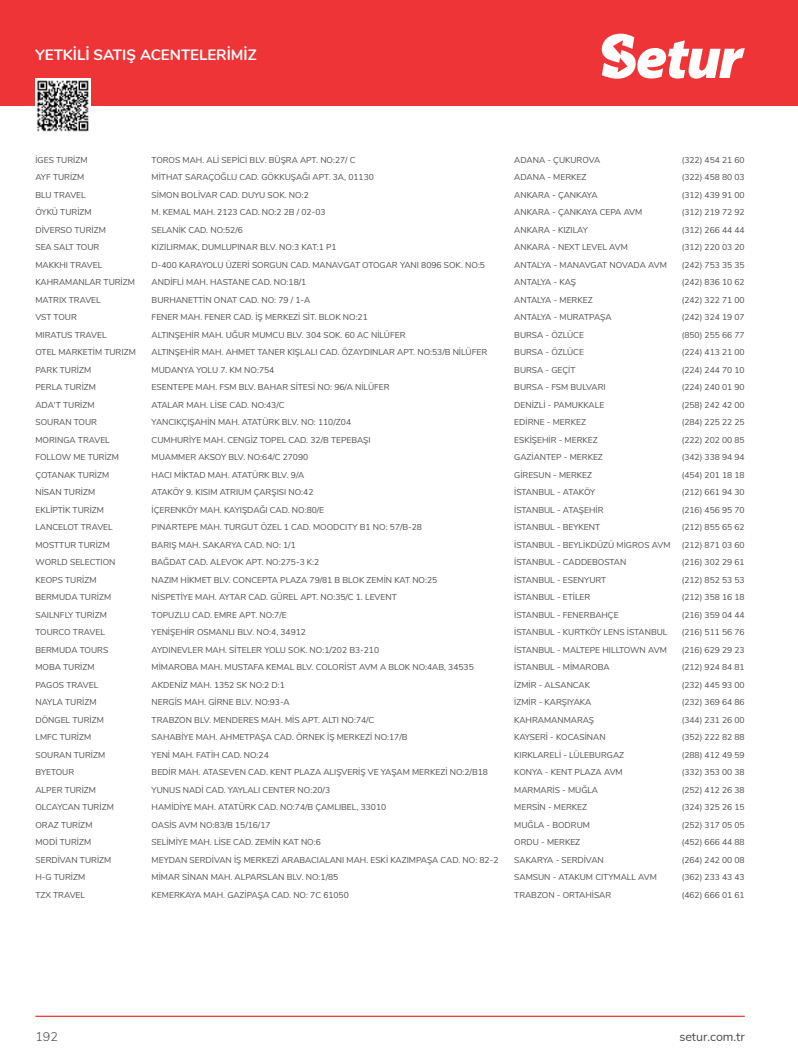
<style>
.page{position:relative;width:798px;height:1063px;background:#fff}
.page>*{position:absolute;margin:0;border:0;box-sizing:border-box;transform-origin:0 0}
.t1{font:700 15px "Nunito";color:#fff}
.t2{font:12.5px "Nunito";color:#4d4d4f}
.t3{font:300 12.5px "Nunito";color:#4d4d4f}
.t4{font:8.5px/17.5px "Nunito";color:#4d4d4f}
</style>
<div class="page">
<div style="left:0;top:0;width:797px;height:106px;background:#ee3436"></div>
<svg style="left:601px;top:33px;width:143px;height:46px"></svg>
<hr style="left:35px;top:1016px;width:709px;height:1px;background:#ee3436">
<img style="left:35px;top:78px;width:55px;height:54px">
<h1 class="t1" style="left:35px;top:44px;width:223px">YETKİLİ SATIŞ ACENTELERİMİZ</h1>
<p class="t4" style="left:35px;top:151px;width:102px">İGES TURİZM<br>AYF TURİZM<br>BLU TRAVEL<br>ÖYKÜ TURİZM<br>DİVERSO TURİZM<br>SEA SALT TOUR<br>MAKKHI TRAVEL<br>KAHRAMANLAR TURİZM<br>MATRIX TRAVEL<br>VST TOUR<br>MIRATUS TRAVEL<br>OTEL MARKETİM TURIZM<br>PARK TURİZM<br>PERLA TURİZM<br>ADA'T TURİZM<br>SOURAN TOUR<br>MORINGA TRAVEL<br>FOLLOW ME TURİZM<br>ÇOTANAK TURİZM<br>NİSAN TURİZM<br>EKLİPTİK TURİZM<br>LANCELOT TRAVEL<br>MOSTTUR TURİZM<br>WORLD SELECTION<br>KEOPS TURİZM<br>BERMUDA TURİZM<br>SAILNFLY TURİZM<br>TOURCO TRAVEL<br>BERMUDA TOURS<br>MOBA TURİZM<br>PAGOS TRAVEL<br>NAYLA TURİZM<br>DÖNGEL TURİZM<br>LMFC TURİZM<br>SOURAN TURİZM<br>BYETOUR<br>ALPER TURİZM<br>OLCAYCAN TURİZM<br>ORAZ TURİZM<br>MODİ TURİZM<br>SERDİVAN TURİZM<br>H-G TURİZM<br>TZX TRAVEL</p>
<p class="t4" style="left:151px;top:151px;width:348px">TOROS MAH. ALİ SEPİCİ BLV. BÜŞRA APT. NO:27/ C<br>MİTHAT SARAÇOĞLU CAD. GÖKKUŞAĞI APT. 3A, 01130<br>SİMON BOLİVAR CAD. DUYU SOK. NO:2<br>M. KEMAL MAH. 2123 CAD. NO:2 2B / 02-03<br>SELANİK CAD. NO:52/6<br>KIZILIRMAK, DUMLUPINAR BLV. NO:3 KAT:1 P1<br>D-400 KARAYOLU ÜZERİ SORGUN CAD. MANAVGAT OTOGAR YANI 8096 SOK. NO:5<br>ANDİFLİ MAH. HASTANE CAD. NO:18/1<br>BURHANETTİN ONAT CAD. NO: 79 / 1-A<br>FENER MAH. FENER CAD. İŞ MERKEZİ SİT. BLOK NO:21<br>ALTINŞEHİR MAH. UĞUR MUMCU BLV. 304 SOK. 60 AC NİLÜFER<br>ALTINŞEHİR MAH. AHMET TANER KIŞLALI CAD. ÖZAYDINLAR APT. NO:53/B NİLÜFER MUDANYA YOLU 7. KM NO:754<br>ESENTEPE MAH. FSM BLV. BAHAR SİTESİ NO: 96/A NİLÜFER<br>ATALAR MAH. LİSE CAD. NO:43/C<br>YANCIKÇIŞAHİN MAH. ATATÜRK BLV. NO: 110/Z04<br>CUMHURİYE MAH. CENGİZ TOPEL CAD. 32/B TEPEBAŞI<br>MUAMMER AKSOY BLV. NO:64/C 27090<br>HACI MİKTAD MAH. ATATÜRK BLV. 9/A<br>ATAKÖY 9. KISIM ATRIUM ÇARŞISI NO:42<br>İÇERENKÖY MAH. KAYIŞDAĞI CAD. NO:80/E<br>PINARTEPE MAH. TURGUT ÖZEL 1 CAD. MOODCITY B1 NO: 57/B-28<br>BARIŞ MAH. SAKARYA CAD. NO: 1/1<br>BAĞDAT CAD. ALEVOK APT. NO:275-3 K:2<br>NAZIM HİKMET BLV. CONCEPTA PLAZA 79/81 B BLOK ZEMİN KAT NO:25<br>NİSPETİYE MAH. AYTAR CAD. GÜREL APT. NO:35/C 1. LEVENT<br>TOPUZLU CAD. EMRE APT. NO:7/E<br>YENİŞEHİR OSMANLI BLV. NO:4, 34912<br>AYDINEVLER MAH. SİTELER YOLU SOK. NO:1/202 B3-210<br>MİMAROBA MAH. MUSTAFA KEMAL BLV. COLORİST AVM A BLOK NO:4AB, 34535<br>AKDENİZ MAH. 1352 SK NO:2 D:1<br>NERGİS MAH. GİRNE BLV. NO:93-A<br>TRABZON BLV. MENDERES MAH. MİS APT. ALTI NO:74/C<br>SAHABİYE MAH. AHMETPAŞA CAD. ÖRNEK İŞ MERKEZİ NO:17/B<br>YENİ MAH. FATİH CAD. NO:24<br>BEDİR MAH. ATASEVEN CAD. KENT PLAZA ALIŞVERİŞ VE YAŞAM MERKEZİ NO:2/B18<br>YUNUS NADİ CAD. YAYLALI CENTER NO:20/3<br>HAMİDİYE MAH. ATATÜRK CAD. NO:74/B ÇAMLIBEL, 33010<br>OASİS AVM NO:83/B 15/16/17<br>SELİMİYE MAH. LİSE CAD. ZEMİN KAT NO:6<br>MEYDAN SERDİVAN İŞ MERKEZİ ARABACIALANI MAH. ESKİ KAZIMPAŞA CAD. NO: 82-2<br>MİMAR SİNAN MAH. ALPARSLAN BLV. NO:1/85<br>KEMERKAYA MAH. GAZİPAŞA CAD. NO: 7C 61050</p>
<p class="t4" style="left:514px;top:151px;width:158px">ADANA - ÇUKUROVA<br>ADANA - MERKEZ<br>ANKARA - ÇANKAYA<br>ANKARA - ÇANKAYA CEPA AVM<br>ANKARA - KIZILAY<br>ANKARA - NEXT LEVEL AVM<br>ANTALYA - MANAVGAT NOVADA AVM<br>ANTALYA - KAŞ<br>ANTALYA - MERKEZ<br>ANTALYA - MURATPAŞA<br>BURSA - ÖZLÜCE<br>BURSA - ÖZLÜCE<br>BURSA - GEÇİT<br>BURSA - FSM BULVARI<br>DENİZLİ - PAMUKKALE<br>EDİRNE - MERKEZ<br>ESKİŞEHİR - MERKEZ<br>GAZİANTEP - MERKEZ<br>GİRESUN - MERKEZ<br>İSTANBUL - ATAKÖY<br>İSTANBUL - ATAŞEHİR<br>İSTANBUL - BEYKENT<br>İSTANBUL - BEYLİKDÜZÜ MİGROS AVM<br>İSTANBUL - CADDEBOSTAN<br>İSTANBUL - ESENYURT<br>İSTANBUL - ETİLER<br>İSTANBUL - FENERBAHÇE<br>İSTANBUL - KURTKÖY LENS İSTANBUL<br>İSTANBUL - MALTEPE HILLTOWN AVM<br>İSTANBUL - MİMAROBA<br>İZMİR - ALSANCAK<br>İZMİR - KARŞIYAKA<br>KAHRAMANMARAŞ<br>KAYSERİ - KOCASİNAN<br>KIRKLARELİ - LÜLEBURGAZ<br>KONYA - KENT PLAZA AVM<br>MARMARİS - MUĞLA<br>MERSİN - MERKEZ<br>MUĞLA - BODRUM<br>ORDU - MERKEZ<br>SAKARYA - SERDİVAN<br>SAMSUN - ATAKUM CITYMALL AVM<br>TRABZON - ORTAHİSAR</p>
<p class="t4" style="left:681px;top:151px;width:64px;text-align:justify">(322) 454 21 60 (322) 458 80 03 (312) 439 91 00 (312) 219 72 92 (312) 266 44 44 (312) 220 03 20 (242) 753 35 35 (242) 836 10 62 (242) 322 71 00 (242) 324 19 07 (850) 255 66 77 (224) 413 21 00 (224) 244 70 10 (224) 240 01 90 (258) 242 42 00 (284) 225 22 25 (222) 202 00 85 (342) 338 94 94 (454) 201 18 18 (212) 661 94 30 (216) 456 95 70 (212) 855 65 62 (212) 871 03 60 (216) 302 29 61 (212) 852 53 53 (212) 358 16 18 (216) 359 04 44 (216) 511 56 76 (216) 629 29 23 (212) 924 84 81 (232) 445 93 00 (232) 369 64 86 (344) 231 26 00 (352) 222 82 88 (288) 412 49 59 (332) 353 00 38 (252) 412 26 38 (324) 325 26 15 (252) 317 05 05 (452) 666 44 88 (264) 242 00 08 (362) 233 43 43 (462) 666 01 61</p>
<h2 class="t3" style="left:35px;top:1028px;width:24px">192</h2>
<h2 class="t2" style="left:679px;top:1028px;width:67px">setur.com.tr</h2>
</div>
